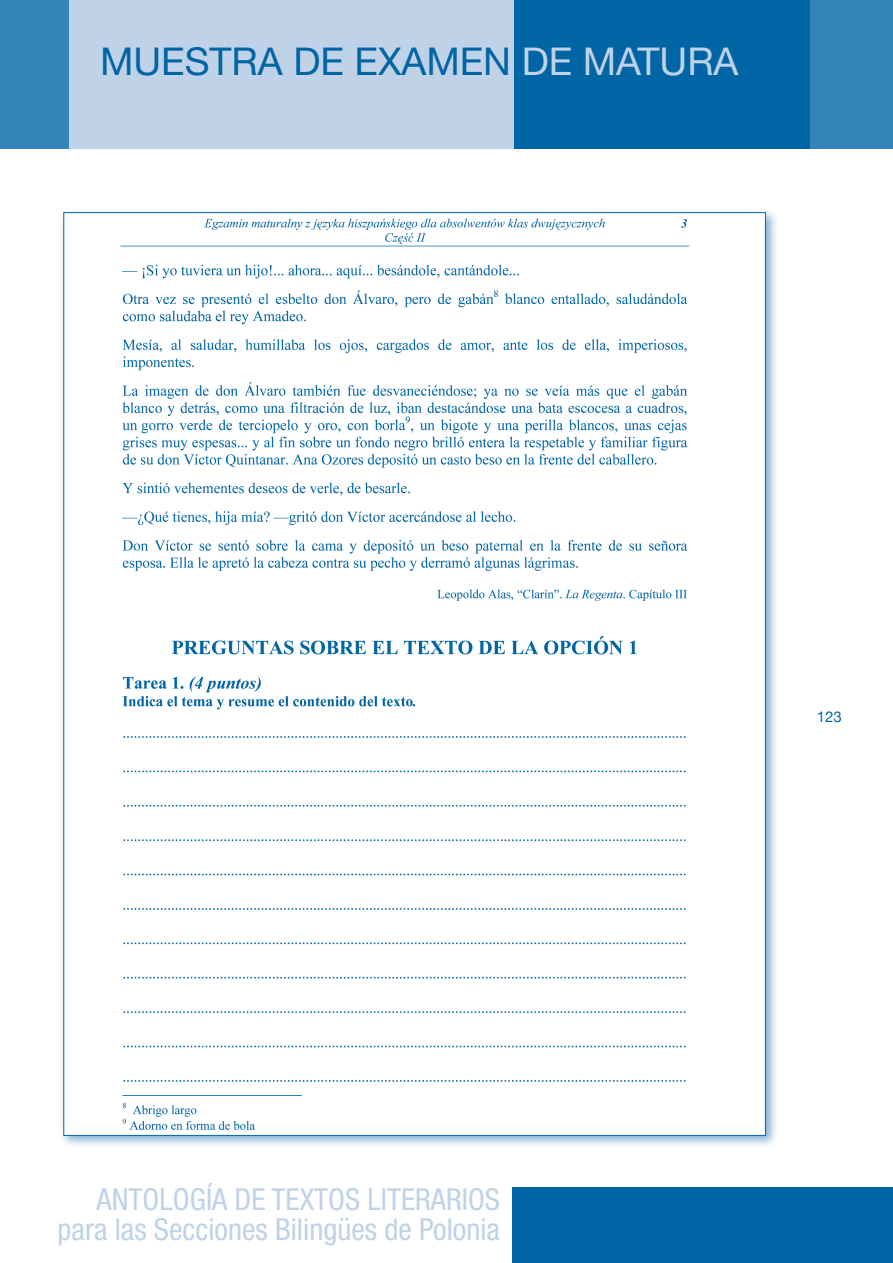
<style>
.page{position:relative;width:893px;height:1263px;background:#fff}
.page>*{position:absolute;margin:0;border:0;box-sizing:border-box;transform-origin:0 0}
.t1{font:38.4px "Helvetica Neue LT Std";color:#0065a4}
.t2{font:condensed 30.3px/29.8px "Helvetica Neue LT Std";color:#c0d2e8;text-align:right}
.t3{font:15px "Helvetica Neue";color:#0065a4}
.s1{color:#c0d2e8}
</style>
<div class="page">
<div style="left:0;top:0;width:893px;height:149px;background:#3484ba"></div>
<div style="left:514px;top:0;width:296px;height:149px;background:#0065a4"></div>
<div style="left:69px;top:0;width:445px;height:149px;background:#c0d2e8"></div>
<div style="left:512px;top:1188px;width:381px;height:75px;background:#0065a4"></div>
<div style="left:59px;top:208px;width:720px;height:940px;background:#0065a4;opacity:.5"></div>
<div style="left:64px;top:213px;width:701px;height:922px;background:#fff"></div>
<img style="left:120px;top:218px;width:570px;height:912px">
<p class="t1" style="left:100px;top:38px;width:640px">MUESTRA DE EXAMEN <span class="s1">DE MATURA</span></p>
<p class="t2" style="left:58px;top:1184px;width:444px">ANTOLOGÍA DE TEXTOS LITERARIOS para las Secciones Bilingües de Polonia</p>
<p class="t3" style="left:817px;top:708px;width:27px">123</p>
</div>
